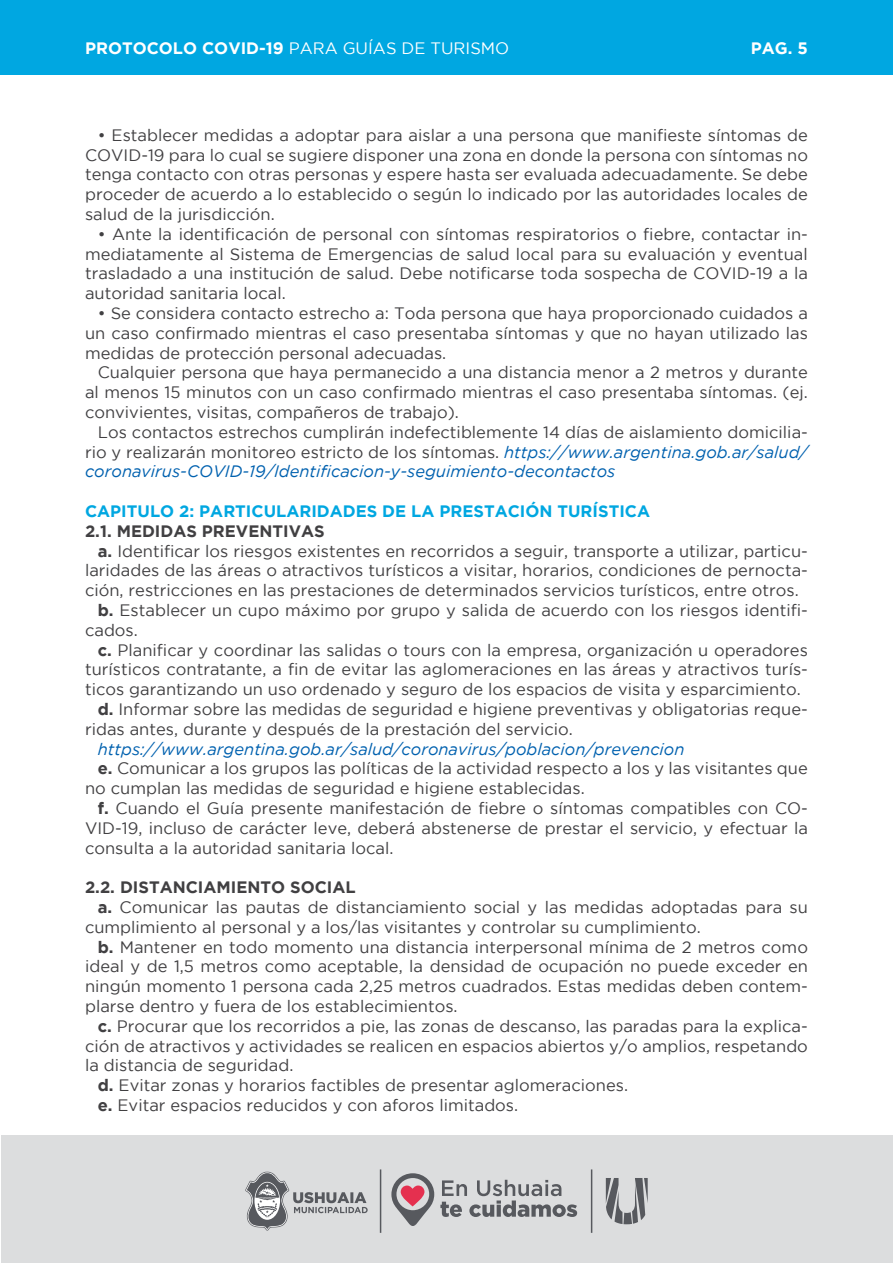
<style>
.page{position:relative;width:893px;height:1263px;background:#fff}
.page>*{position:absolute;margin:0;border:0;box-sizing:border-box;transform-origin:0 0}
.t1{font:16.5px/19.8px "Gotham";color:#414042;text-align:justify}
.t2{font:italic 16.5px "Gotham";color:#0061af}
.t3{font:700 16.5px "Gotham";color:#00a7e1}
.t4{font:700 16.5px "Gotham";color:#414042}
.t5{font:16.5px "Gotham";color:#fff}
.t6{font:700 16.5px "Gotham";color:#fff}
.s1{font-weight:700}
.s2{font-style:inherit}
.s3{font-style:italic;color:#0061af}
</style>
<div class="page">
<div style="left:2px;top:1px;width:891px;height:73px;background:#00a7e1"></div>
<div style="left:2px;top:1135px;width:891px;height:128px;background:#dcddde"></div>
<svg style="left:440px;top:1180px;width:137px;height:37px"></svg>
<svg style="left:391px;top:1173px;width:43px;height:53px"></svg>
<svg style="left:245px;top:1172px;width:123px;height:59px"></svg>
<svg style="left:606px;top:1178px;width:42px;height:46px"></svg>
<hr style="left:591px;top:1169px;width:1px;height:64px;background:#57595e">
<hr style="left:380px;top:1169px;width:1px;height:64px;background:#57595e">
<p class="t5" style="left:85px;top:39px;width:426px"><span class="s1">PROTOCOLO COVID-19</span> PARA GUÍAS DE TURISMO</p>
<p class="t6" style="left:751px;top:38px;width:59px">PAG. 5</p>
<p class="t1" style="left:85px;top:125px;width:724px;text-indent:13px"><span class="s2">•</span> Establecer medidas a adoptar para aislar a una persona que manifieste síntomas de COVID-19 para lo cual se sugiere disponer una zona en donde la persona con síntomas no tenga contacto con otras personas y espere hasta ser evaluada adecuadamente. Se debe proceder de acuerdo a lo establecido o según lo indicado por las autoridades locales de salud de la jurisdicción.</p>
<p class="t1" style="left:85px;top:224px;width:724px;text-indent:13px"><span class="s2">•</span> Ante la identificación de personal con síntomas respiratorios o fiebre, contactar in&shy;mediatamente al Sistema de Emergencias de salud local para su evaluación y eventual trasladado a una institución de salud. Debe notificarse toda sospecha de COVID-19 a la autoridad sanitaria local.</p>
<p class="t1" style="left:85px;top:303px;width:724px;text-indent:13px"><span class="s2">•</span> Se considera contacto estrecho a: Toda persona que haya proporcionado cuidados a un caso confirmado mientras el caso presentaba síntomas y que no hayan utilizado las medidas de protección personal adecuadas.</p>
<p class="t1" style="left:85px;top:362px;width:724px;text-indent:13px">Cualquier persona que haya permanecido a una distancia menor a 2 metros y durante al menos 15 minutos con un caso confirmado mientras el caso presentaba síntomas. (ej. convivientes, visitas, compañeros de trabajo).</p>
<p class="t1" style="left:85px;top:422px;width:724px;text-indent:13px">Los contactos estrechos cumplirán indefectiblemente 14 días de aislamiento domicilia&shy;rio y realizarán monitoreo estricto de los síntomas. <span class="s3">https://www.argentina.gob.ar/salud/ coronavirus-COVID-19/Identificacion-y-seguimiento-decontactos</span></p>
<p class="t3" style="left:85px;top:502px;width:567px">CAPITULO 2: PARTICULARIDADES DE LA PRESTACIÓN TURÍSTICA</p>
<p class="t4" style="left:85px;top:521px;width:241px">2.1. MEDIDAS PREVENTIVAS</p>
<p class="t1" style="left:98px;top:541px;width:712px"><span class="s1">a.</span> Identificar los riesgos existentes en recorridos a seguir, transporte a utilizar, particu-</p>
<p class="t1" style="left:85px;top:560px;width:724px">laridades de las áreas o atractivos turísticos a visitar, horarios, condiciones de pernocta-</p>
<p class="t1" style="left:85px;top:580px;width:715px">ción, restricciones en las prestaciones de determinados servicios turísticos, entre otros.</p>
<p class="t1" style="left:98px;top:600px;width:712px"><span class="s1">b.</span> Establecer un cupo máximo por grupo y salida de acuerdo con los riesgos identifi-</p>
<p class="t1" style="left:85px;top:620px;width:54px">cados.</p>
<p class="t1" style="left:98px;top:640px;width:712px"><span class="s1">c.</span> Planificar y coordinar las salidas o tours con la empresa, organización u operadores</p>
<p class="t1" style="left:85px;top:659px;width:724px">turísticos contratante, a fin de evitar las aglomeraciones en las áreas y atractivos turís-</p>
<p class="t1" style="left:85px;top:679px;width:717px">ticos garantizando un uso ordenado y seguro de los espacios de visita y esparcimiento.</p>
<p class="t1" style="left:98px;top:699px;width:712px"><span class="s1">d.</span> Informar sobre las medidas de seguridad e higiene preventivas y obligatorias reque-</p>
<p class="t1" style="left:85px;top:719px;width:489px">ridas antes, durante y después de la prestación del servicio.</p>
<p class="t2" style="left:98px;top:740px;width:588px">https://www.argentina.gob.ar/salud/coronavirus/poblacion/prevencion</p>
<p class="t1" style="left:98px;top:758px;width:712px"><span class="s1">e.</span> Comunicar a los grupos las políticas de la actividad respecto a los y las visitantes que</p>
<p class="t1" style="left:85px;top:778px;width:501px">no cumplan las medidas de seguridad e higiene establecidas.</p>
<p class="t1" style="left:98px;top:798px;width:712px"><span class="s1">f.</span> Cuando el Guía presente manifestación de fiebre o síntomas compatibles con CO-</p>
<p class="t1" style="left:85px;top:818px;width:724px">VID-19, incluso de carácter leve, deberá abstenerse de prestar el servicio, y efectuar la</p>
<p class="t1" style="left:85px;top:838px;width:310px">consulta a la autoridad sanitaria local.</p>
<p class="t4" style="left:85px;top:878px;width:272px">2.2. DISTANCIAMIENTO SOCIAL</p>
<p class="t1" style="left:98px;top:897px;width:712px"><span class="s1">a.</span> Comunicar las pautas de distanciamiento social y las medidas adoptadas para su</p>
<p class="t1" style="left:85px;top:917px;width:617px">cumplimiento al personal y a los/las visitantes y controlar su cumplimiento.</p>
<p class="t1" style="left:98px;top:937px;width:712px"><span class="s1">b.</span> Mantener en todo momento una distancia interpersonal mínima de 2 metros como</p>
<p class="t1" style="left:85px;top:956px;width:724px">ideal y de 1,5 metros como aceptable, la densidad de ocupación no puede exceder en</p>
<p class="t1" style="left:85px;top:976px;width:724px">ningún momento 1 persona cada 2,25 metros cuadrados. Estas medidas deben contem-</p>
<p class="t1" style="left:85px;top:996px;width:374px">plarse dentro y fuera de los establecimientos.</p>
<p class="t1" style="left:98px;top:1016px;width:711px"><span class="s1">c.</span> Procurar que los recorridos a pie, las zonas de descanso, las paradas para la explica-</p>
<p class="t1" style="left:85px;top:1036px;width:724px">ción de atractivos y actividades se realicen en espacios abiertos y/o amplios, respetando</p>
<p class="t1" style="left:85px;top:1055px;width:210px">la distancia de seguridad.</p>
<p class="t1" style="left:98px;top:1075px;width:532px"><span class="s1">d.</span> Evitar zonas y horarios factibles de presentar aglomeraciones.</p>
<p class="t1" style="left:98px;top:1095px;width:422px"><span class="s1">e.</span> Evitar espacios reducidos y con aforos limitados.</p>
</div>
